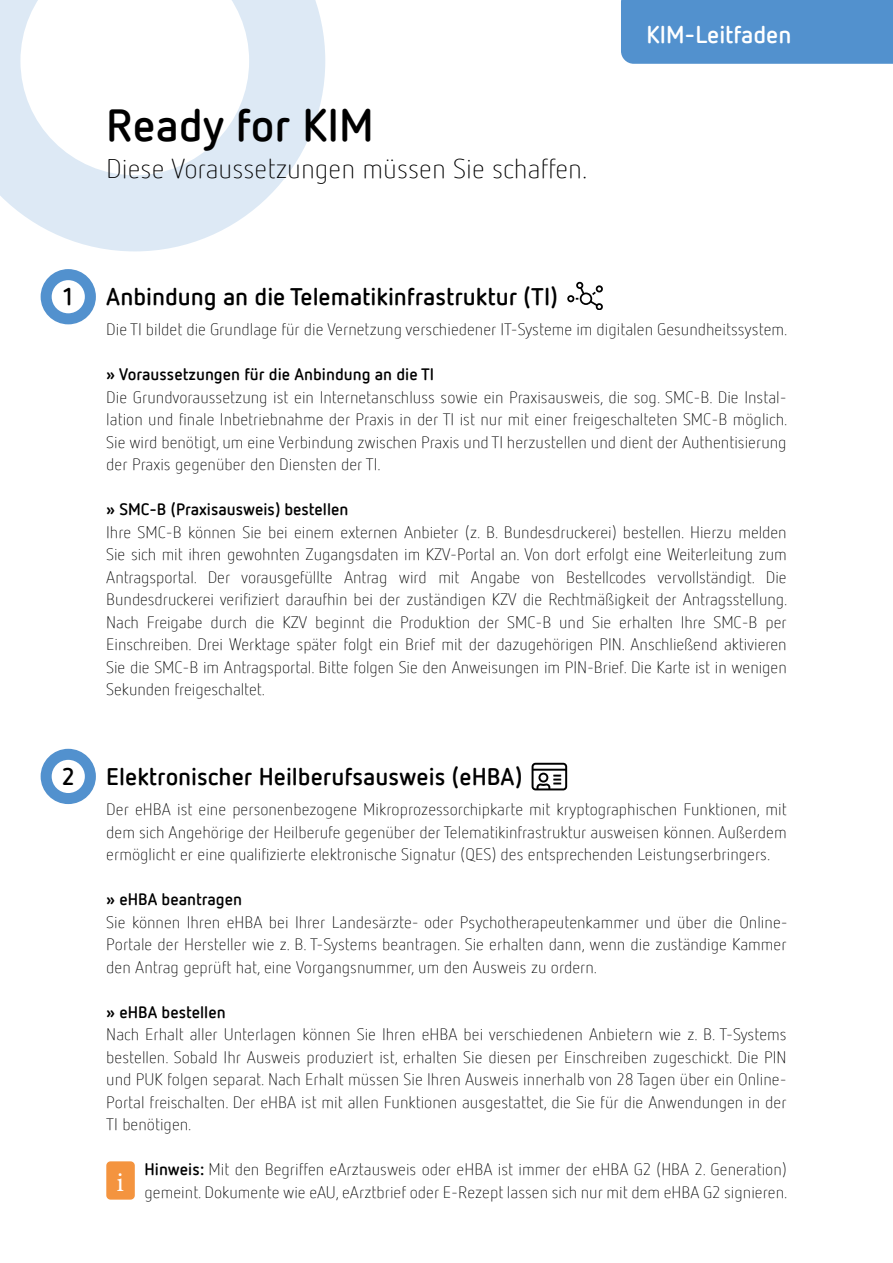
<style>
.page{position:relative;width:893px;height:1263px;background:#fff}
.page>*{position:absolute;margin:0;border:0;box-sizing:border-box;transform-origin:0 0}
.t1{font:700 45px "Netto Pro";color:#000}
.t2{font:27.75px "Minion Pro";color:#fff}
.t3{font:300 27px "Netto Pro";color:#000}
.t4{font:700 24px "Netto Pro";color:#000}
.t5{font:700 24px "Netto Pro";color:#fff}
.t6{font:300 16.5px/22.5px "Netto Pro";color:#000;text-align:justify}
.t7{font:700 16.5px "Netto Pro";color:#000}
.s1{font-weight:700}
</style>
<div class="page">
<svg style="left:0;top:0;width:325px;height:251px"></svg>
<svg style="left:41px;top:269px;width:55px;height:55px"></svg>
<svg style="left:532px;top:763px;width:35px;height:27px"></svg>
<svg style="left:41px;top:749px;width:55px;height:55px"></svg>
<svg style="left:567px;top:282px;width:36px;height:28px"></svg>
<div style="left:621px;top:0;width:272px;height:64px;background:#5291ce"></div>
<div style="left:106px;top:1161px;width:29px;height:38px;background:#f4943f;border-radius:4px"></div>
<h1 class="t1" style="left:106px;top:95px;width:269px">Ready for KIM</h1>
<h3 class="t3" style="left:106px;top:152px;width:483px">Diese Voraussetzungen müssen Sie schaffen.</h3>
<h3 class="t5" style="left:646px;top:18px;width:146px">KIM-Leitfaden</h3>
<h3 class="t4" style="left:63px;top:280px;width:11px">1</h3>
<h3 class="t4" style="left:62px;top:760px;width:14px">2</h3>
<h3 class="t4" style="left:106px;top:280px;width:453px">Anbindung an die Telematikinfrastruktur (TI)</h3>
<p class="t6" style="left:106px;top:318px;width:683px">Die TI bildet die Grundlage für die Vernetzung verschiedener IT-Systeme im digitalen Gesundheitssystem.</p>
<p class="t7" style="left:106px;top:363px;width:329px">» Voraussetzungen für die Anbindung an die TI</p>
<p class="t6" style="left:106px;top:385px;width:683px">Die Grundvoraussetzung ist ein Internetanschluss sowie ein Praxisausweis, die sog. SMC-B. Die Instal&shy;lation und finale Inbetriebnahme der Praxis in der TI ist nur mit einer freigeschalteten SMC-B möglich.<br>Sie wird benötigt, um eine Verbindung zwischen Praxis und TI herzustellen und dient der Authentisierung der Praxis gegenüber den Diensten der TI.</p>
<p class="t7" style="left:106px;top:498px;width:244px">» SMC-B (Praxisausweis) bestellen</p>
<p class="t6" style="left:106px;top:520px;width:683px">Ihre SMC-B können Sie bei einem externen Anbieter (z. B. Bundesdruckerei) bestellen. Hierzu melden Sie sich mit ihren gewohnten Zugangsdaten im KZV-Portal an. Von dort erfolgt eine Weiterleitung zum Antragsportal. Der vorausgefüllte Antrag wird mit Angabe von Bestellcodes vervollständigt. Die Bundesdruckerei verifiziert daraufhin bei der zuständigen KZV die Rechtmäßigkeit der Antragsstellung.<br>Nach Freigabe durch die KZV beginnt die Produktion der SMC-B und Sie erhalten Ihre SMC-B per Einschreiben. Drei Werktage später folgt ein Brief mit der dazugehörigen PIN. Anschließend aktivieren Sie die SMC-B im Antragsportal. Bitte folgen Sie den Anweisungen im PIN-Brief. Die Karte ist in wenigen Sekunden freigeschaltet.</p>
<h3 class="t4" style="left:106px;top:760px;width:418px">Elektronischer Heilberufsausweis (eHBA)</h3>
<p class="t6" style="left:106px;top:798px;width:682px">Der eHBA ist eine personenbezogene Mikroprozessorchipkarte mit kryptographischen Funktionen, mit dem sich Angehörige der Heilberufe gegenüber der Telematikinfrastruktur ausweisen können. Außerdem ermöglicht er eine qualifizierte elektronische Signatur (QES) des entsprechenden Leistungserbringers.</p>
<p class="t7" style="left:106px;top:888px;width:137px">» eHBA beantragen</p>
<p class="t6" style="left:106px;top:910px;width:683px">Sie können Ihren eHBA bei Ihrer Landesärzte- oder Psychotherapeutenkammer und über die Online-Portale der Hersteller wie z. B. T-Systems beantragen. Sie erhalten dann, wenn die zuständige Kammer den Antrag geprüft hat, eine Vorgangsnummer, um den Ausweis zu ordern.</p>
<p class="t7" style="left:106px;top:1001px;width:121px">» eHBA bestellen</p>
<p class="t6" style="left:106px;top:1023px;width:682px">Nach Erhalt aller Unterlagen können Sie Ihren eHBA bei verschiedenen Anbietern wie z. B. T-Systems bestellen. Sobald Ihr Ausweis produziert ist, erhalten Sie diesen per Einschreiben zugeschickt. Die PIN und PUK folgen separat. Nach Erhalt müssen Sie Ihren Ausweis innerhalb von 28 Tagen über ein Online-Portal freischalten. Der eHBA ist mit allen Funktionen ausgestattet, die Sie für die Anwendungen in der TI benötigen.</p>
<p class="t6" style="left:145px;top:1158px;width:644px"><span class="s1">Hinweis:</span> Mit den Begriffen eArztausweis oder eHBA ist immer der eHBA G2 (HBA 2. Generation) gemeint. Dokumente wie eAU, eArztbrief oder E-Rezept lassen sich nur mit dem eHBA G2 signieren.</p>
<h2 class="t2" style="left:117px;top:1163px;width:9px">i</h2>
</div>
